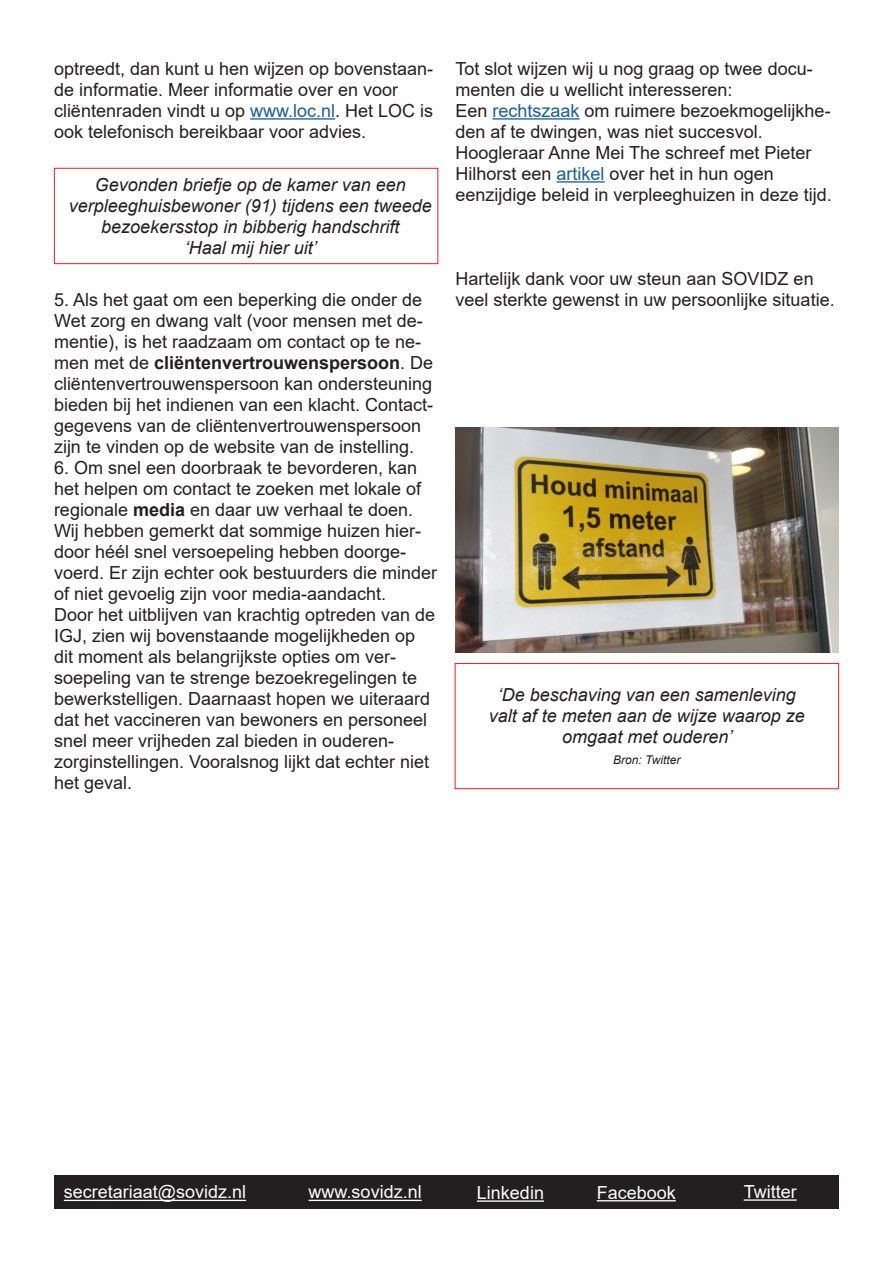
<style>
.page{position:relative;width:893px;height:1263px;background:#fff}
.page>*{position:absolute;margin:0;border:0;box-sizing:border-box;transform-origin:0 0}
.t1{font:18px/21px "Arial";color:#231f20}
.t2{font:italic 18px/21px "Arial";color:#231f20;text-align:center}
.t3{font:18px "Arial";color:#fff}
.t4{font:italic 12px "Arial";color:#231f20}
.s1{color:#175d9e}
.s2{font-weight:700}
</style>
<div class="page">
<hr style="left:250px;top:118px;width:85px;height:2px;background:#175d9e">
<hr style="left:492px;top:118px;width:88px;height:2px;background:#175d9e">
<hr style="left:557px;top:181px;width:48px;height:2px;background:#175d9e">
<div style="left:54px;top:1176px;width:785px;height:33px;background:#231f20"></div>
<hr style="left:64px;top:1200px;width:182px;height:1px;background:#fff">
<hr style="left:309px;top:1200px;width:113px;height:1px;background:#fff">
<hr style="left:477px;top:1200px;width:67px;height:2px;background:#fff">
<hr style="left:597px;top:1200px;width:79px;height:1px;background:#fff">
<hr style="left:744px;top:1199px;width:53px;height:2px;background:#fff">
<div style="left:54px;top:168px;width:384px;height:96px;border:1px solid #ee1d23"></div>
<div style="left:455px;top:663px;width:384px;height:126px;border:1px solid #ee1d23"></div>
<img style="left:455px;top:428px;width:384px;height:224px">
<p class="t1" style="left:54px;top:58px;width:381px">optreedt, dan kunt u hen wijzen op bovenstaan&shy;de informatie. Meer informatie over en voor cliëntenraden vindt u op <span class="s1">www.loc.nl</span>. Het LOC is ook telefonisch bereikbaar voor advies.</p>
<p class="t2" style="left:69px;top:174px;width:365px">Gevonden briefje op de kamer van een verpleeghuisbewoner (91) tijdens een tweede bezoekersstop in bibberig handschrift</p>
<p class="t2" style="left:185px;top:237px;width:134px">‘Haal mij hier uit’</p>
<p class="t1" style="left:54px;top:289px;width:381px">5. Als het gaat om een beperking die onder de Wet zorg en dwang valt (voor mensen met de&shy;mentie), is het raadzaam om contact op te ne&shy;men met de <span class="s2">cliëntenvertrouwenspersoon</span>. De cliëntenvertrouwenspersoon kan ondersteuning bieden bij het indienen van een klacht. Contact&shy;gegevens van de cliëntenvertrouwenspersoon zijn te vinden op de website van de instelling.</p>
<p class="t1" style="left:54px;top:457px;width:385px">6. Om snel een doorbraak te bevorderen, kan het helpen om contact te zoeken met lokale of regionale <span class="s2">media</span> en daar uw verhaal te doen.<br>Wij hebben gemerkt dat sommige huizen hier&shy;door héél snel versoepeling hebben doorge&shy;voerd. Er zijn echter ook bestuurders die minder of niet gevoelig zijn voor media-aandacht.</p>
<p class="t1" style="left:54px;top:604px;width:383px">Door het uitblijven van krachtig optreden van de IGJ, zien wij bovenstaande mogelijkheden op dit moment als belangrijkste opties om ver&shy;soepeling van te strenge bezoekregelingen te bewerkstelligen. Daarnaast hopen we uiteraard dat het vaccineren van bewoners en personeel snel meer vrijheden zal bieden in ouderen&shy;zorginstellingen. Vooralsnog lijkt dat echter niet het geval.</p>
<p class="t1" style="left:455px;top:58px;width:359px">Tot slot wijzen wij u nog graag op twee docu&shy;menten die u wellicht interesseren:</p>
<p class="t1" style="left:455px;top:100px;width:377px">Een <span class="s1">rechtszaak</span> om ruimere bezoekmogelijkhe&shy;den af te dwingen, was niet succesvol.</p>
<p class="t1" style="left:455px;top:142px;width:378px">Hoogleraar Anne Mei The schreef met Pieter<br>Hilhorst een <span class="s1">artikel</span> over het in hun ogen eenzijdige beleid in verpleeghuizen in deze tijd.</p>
<p class="t1" style="left:455px;top:268px;width:381px">Hartelijk dank voor uw steun aan SOVIDZ en veel sterkte gewenst in uw persoonlijke situatie.</p>
<p class="t2" style="left:489px;top:684px;width:318px">‘De beschaving van een samenleving valt af te meten aan de wijze waarop ze omgaat met ouderen’</p>
<p class="t4" style="left:613px;top:752px;width:69px">Bron: Twitter</p>
<p class="t3" style="left:64px;top:1180px;width:184px">secretariaat@sovidz.nl</p>
<p class="t3" style="left:309px;top:1180px;width:115px">www.sovidz.nl</p>
<p class="t3" style="left:477px;top:1180px;width:69px">Linkedin</p>
<p class="t3" style="left:597px;top:1180px;width:81px">Facebook</p>
<p class="t3" style="left:744px;top:1179px;width:55px">Twitter</p>
</div>
